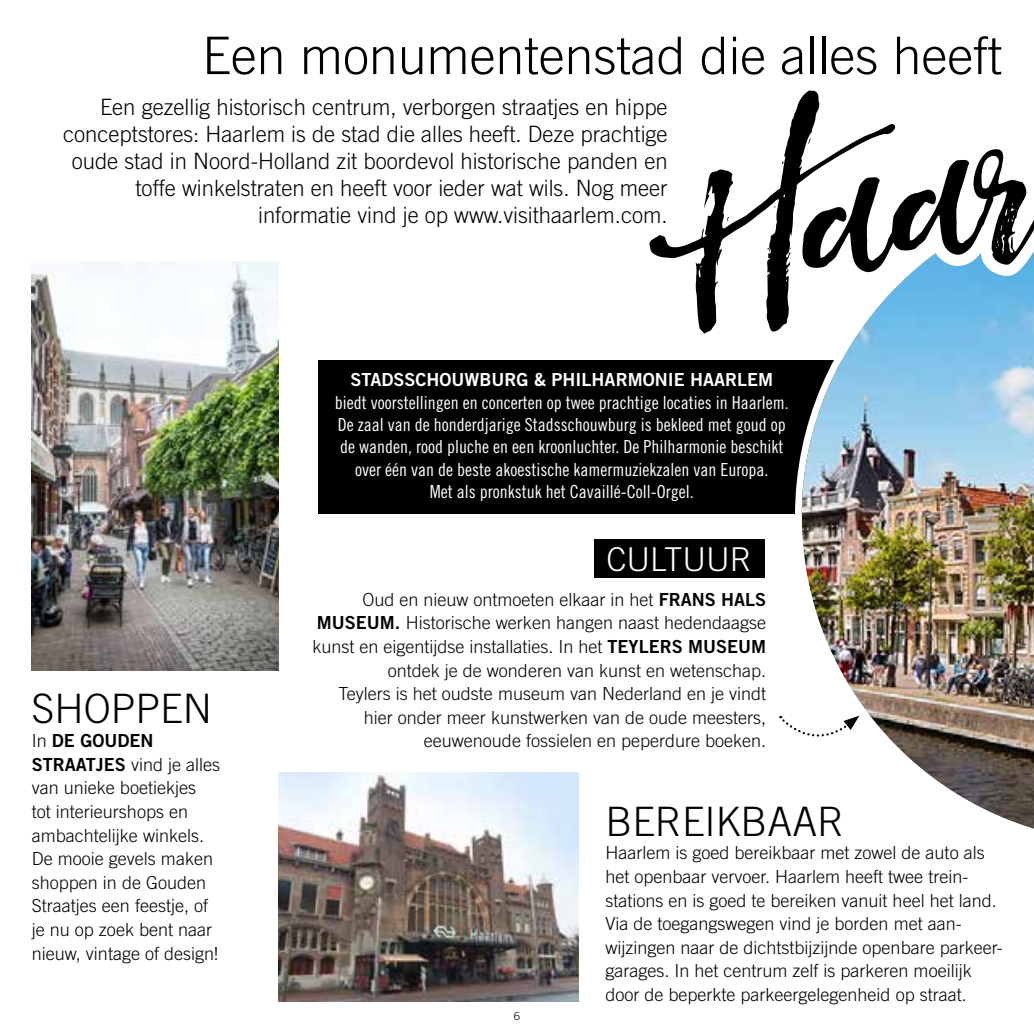
<style>
.page{position:relative;width:1034px;height:1034px;background:#fff}
.page>*{position:absolute;margin:0;border:0;box-sizing:border-box;transform-origin:0 0}
.t1{font:italic 324px "Hello Sunshine";color:#000}
.t2{font:300 51.75px "Trade Gothic LT Std";color:#000}
.t3{font:300 40.5px "Trade Gothic LT Std";color:#000}
.t4{font:300 32.85px "Trade Gothic LT Std";color:#fff}
.t5{font:300 22.5px/27px "Trade Gothic LT Std";color:#000;text-align:right}
.t6{font:300 18px/23.6px "Trade Gothic LT Std";color:#000}
.t7{font:18px/22.3px "Trade Gothic LT Std Cn 18";color:#fff;text-align:center}
.t8{font:18px "Trade Gothic LT Std Bd 2";color:#fff}
.t9{font:18px "Trade Gothic LT Std Bd 2";color:#000}
.t10{font:300 11.25px "Trade Gothic LT Std";color:#000}
.s1{font-family:"Trade Gothic LT Std";font-weight:300}
.s2{font-family:"Trade Gothic LT Std Bd 2";font-weight:400}
</style>
<div class="page">
<div style="left:318px;top:360px;width:587px;height:153px;background:#000"></div>
<img style="left:278px;top:772px;width:215px;height:228px">
<img style="left:32px;top:261px;width:246px;height:409px">
<svg style="left:493px;top:298px;width:457px;height:704px"></svg>
<svg style="left:886px;top:253px;width:64px;height:45px"></svg>
<img style="left:950px;top:264px;width:11px;height:533px">
<img style="left:961px;top:253px;width:72px;height:576px">
<svg style="left:780px;top:715px;width:79px;height:32px"></svg>
<h2 class="t2" style="left:202px;top:25px;width:801px">Een monumentenstad die alles heeft</h2>
<h1 class="t1" style="left:603px;top:64px;width:391px;rotate:-11deg">Haar</h1>
<p class="t5" style="left:63px;top:93px;width:605px">Een gezellig historisch centrum, verborgen straatjes en hippe conceptstores: Haarlem is de stad die alles heeft. Deze prachtige oude stad in Noord-Holland zit boordevol historische panden en toffe winkelstraten en heeft voor ieder wat wils. Nog meer informatie vind je op www.visithaarlem.com.</p>
<p class="t8" style="left:350px;top:369px;width:424px">STADSSCHOUWBURG &amp; PHILHARMONIE HAARLEM</p>
<p class="t7" style="left:335px;top:391px;width:455px">biedt voorstellingen en concerten op twee prachtige locaties in Haarlem.<br>De zaal van de honderdjarige Stadsschouwburg is bekleed met goud op de wanden, rood pluche en een kroonluchter. De Philharmonie beschikt over één van de beste akoestische kamermuziekzalen van Europa.<br>Met als pronkstuk het Cavaillé-Coll-Orgel.</p>
<h3 class="t3" style="left:32px;top:684px;width:182px">SHOPPEN</h3>
<p class="t9" style="left:32px;top:729px;width:123px"><span class="s1">In</span> DE GOUDEN</p>
<p class="t6" style="left:32px;top:752px;width:190px"><span class="s2">STRAATJES</span> vind je alles van unieke boetiekjes<br>tot interieurshops en ambachtelijke winkels.<br>De mooie gevels maken shoppen in de Gouden<br>Straatjes een feestje, of je nu op zoek bent naar nieuw, vintage of design!</p>
<h3 class="t4" style="left:606px;top:539px;width:147px">CULTUUR</h3>
<p class="t6" style="left:312px;top:587px;width:455px;text-align:right">Oud en nieuw ontmoeten elkaar in het <span class="s2">FRANS HALS MUSEUM.</span> Historische werken hangen naast hedendaagse kunst en eigentijdse installaties. In het <span class="s2">TEYLERS MUSEUM </span>ontdek je de wonderen van kunst en wetenschap.<br>Teylers is het oudste museum van Nederland en je vindt hier onder meer kunstwerken van de oude meesters, eeuwenoude fossielen en peperdure boeken.</p>
<p class="t10" style="left:513px;top:1008px;width:8px">6</p>
<h3 class="t3" style="left:605px;top:797px;width:240px">BEREIKBAAR</h3>
<p class="t6" style="left:605px;top:840px;width:399px">Haarlem is goed bereikbaar met zowel de auto als het openbaar vervoer. Haarlem heeft twee trein&shy;stations en is goed te bereiken vanuit heel het land.<br>Via de toegangswegen vind je borden met aan&shy;wijzingen naar de dichtst bijzijnde openbare parkeer&shy;garages. In het centrum zelf is parkeren moeilijk door de beperkte parkeergelegenheid op straat.</p>
</div>
